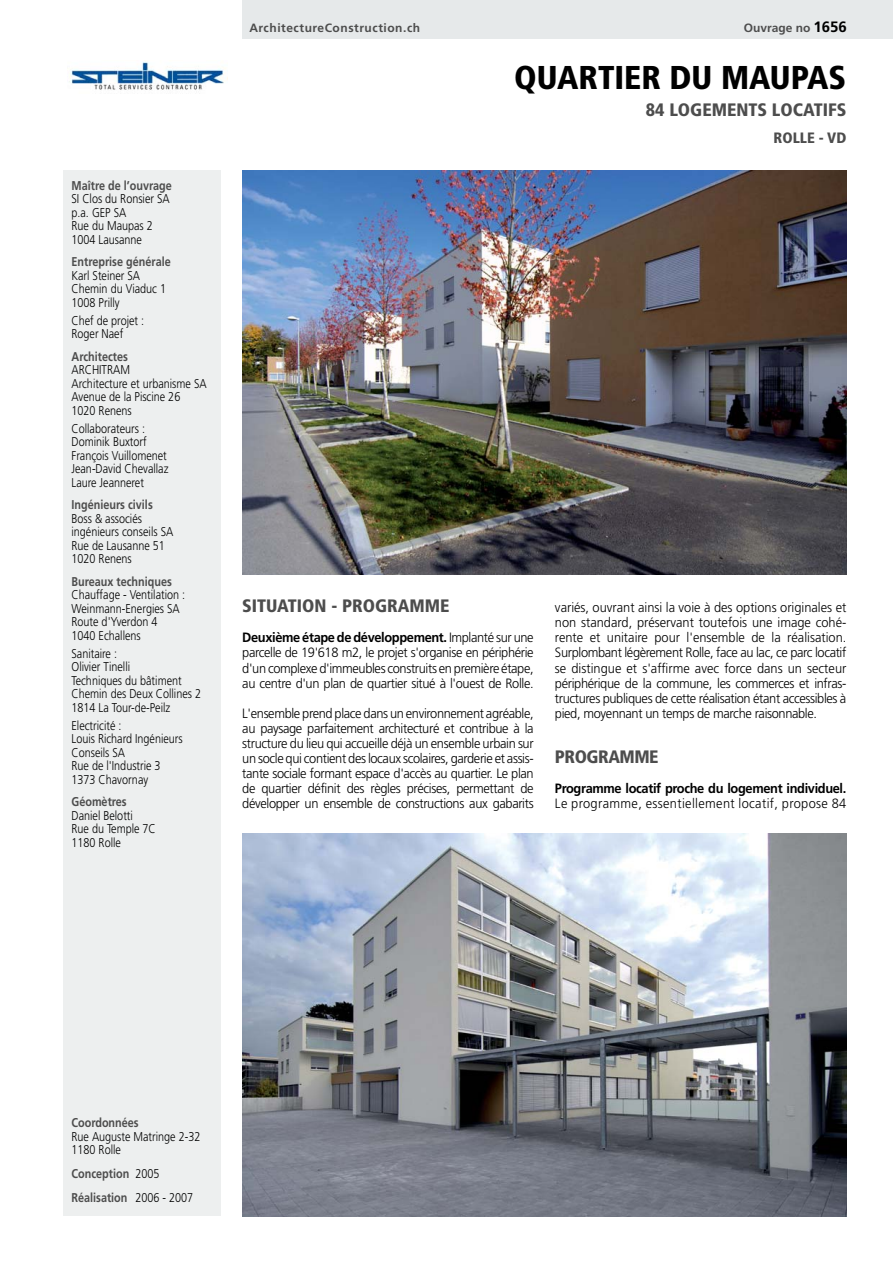
<style>
.page{position:relative;width:893px;height:1263px;background:#fff}
.page>*{position:absolute;margin:0;border:0;box-sizing:border-box;transform-origin:0 0}
.t1{font:900 condensed 33px "Frutiger";color:#000}
.t2{font:900 condensed 18px "Frutiger";color:#4d4d4d}
.t3{font:900 condensed 18px "Frutiger";letter-spacing:-.025em;color:#4d4d4d}
.t4{font:900 condensed 15px "Frutiger";color:#4d4d4d}
.t5{font:300 13.5px/15.1px "Frutiger";letter-spacing:-.03em;color:#000;text-align:justify;scale:.95 1}
.t6{font:300 13.5px "Frutiger";letter-spacing:.03em;color:#000;scale:.95 1}
.t7{font:700 13.5px "Frutiger";letter-spacing:-.03em;color:#000;scale:.95 1}
.t8{font:300 12.75px/13.5px "Frutiger";color:#000;scale:.85 1}
.t9{font:700 12.75px/24px "Frutiger";color:#4d4d4d;scale:.85 1}
.t10{font:700 12px "Frutiger";letter-spacing:.045em;color:#4d4d4d}
.t11{font:700 12px "Frutiger";color:#4d4d4d}
.s1{font-size:15px;color:#000}
.s2{font-weight:700}
.s3{font-weight:300;color:#000}
</style>
<div class="page">
<div style="left:63px;top:170px;width:158px;height:1046px;background:#edefef"></div>
<img style="left:69px;top:62px;width:157px;height:28px">
<div style="left:242px;top:0;width:650px;height:38px;background:#e6e9ea"></div>
<img style="left:242px;top:170px;width:604px;height:404px">
<img style="left:242px;top:833px;width:604px;height:383px">
<p class="t9" style="left:71px;top:174px;width:120px">Maître de l’ouvrage</p>
<p class="t8" style="left:71px;top:193px;width:117px">SI Clos du Ronsier SA p.a. GEP SA<br>Rue du Maupas 2<br>1004 Lausanne</p>
<p class="t9" style="left:71px;top:251px;width:118px">Entreprise générale</p>
<p class="t8" style="left:71px;top:270px;width:113px">Karl Steiner SA<br>Chemin du Viaduc 1<br>1008 Prilly</p>
<p class="t8" style="left:71px;top:315px;width:87px">Chef de projet :<br>Roger Naef</p>
<p class="t9" style="left:71px;top:345px;width:68px">Architectes</p>
<p class="t8" style="left:71px;top:364px;width:160px">ARCHITRAM<br>Architecture et urbanisme SA<br>Avenue de la Piscine 26<br>1020 Renens</p>
<p class="t8" style="left:71px;top:423px;width:116px">Collaborateurs :<br>Dominik Buxtorf<br>François Vuillomenet<br>Jean-David Chevallaz<br>Laure Jeanneret</p>
<p class="t9" style="left:71px;top:494px;width:97px">Ingénieurs civils</p>
<p class="t8" style="left:71px;top:513px;width:121px">Boss &amp; associés ingénieurs conseils SA<br>Rue de Lausanne 51<br>1020 Renens</p>
<p class="t9" style="left:71px;top:570px;width:120px">Bureaux techniques</p>
<p class="t8" style="left:71px;top:589px;width:135px">Chauffage - Ventilation :<br>Weinmann-Energies SA<br>Route d'Yverdon 4<br>1040 Echallens</p>
<p class="t8" style="left:71px;top:648px;width:154px">Sanitaire :<br>Olivier Tinelli<br>Techniques du bâtiment<br>Chemin des Deux Collines 2<br>1814 La Tour-de-Peilz</p>
<p class="t8" style="left:71px;top:720px;width:132px">Electricité :<br>Louis Richard Ingénieurs<br>Conseils SA<br>Rue de l'Industrie 3<br>1373 Chavornay</p>
<p class="t9" style="left:71px;top:791px;width:66px">Géomètres</p>
<p class="t8" style="left:71px;top:810px;width:101px">Daniel Belotti<br>Rue du Temple 7C<br>1180 Rolle</p>
<p class="t10" style="left:249px;top:23px;width:172px">ArchitectureConstruction.ch</p>
<p class="t11" style="left:743px;top:23px;width:104px">Ouvrage no <span class="s1">1656</span></p>
<h1 class="t1" style="left:514px;top:65px;width:333px">QUARTIER DU MAUPAS</h1>
<h2 class="t2" style="left:646px;top:103px;width:202px">84 LOGEMENTS LOCATIFS</h2>
<p class="t4" style="left:773px;top:132px;width:74px">ROLLE - VD</p>
<h2 class="t2" style="left:242px;top:599px;width:209px">SITUATION - PROGRAMME</h2>
<p class="t5" style="left:242px;top:631px;width:308px"><span class="s2">Deuxième étape de développement.</span> Implanté sur une parcelle de 19'618 m2, le projet s'organise en périphérie d'un complexe d'immeubles construits en première étape, au centre d'un plan de quartier situé à l'ouest de Rolle.</p>
<p class="t5" style="left:242px;top:707px;width:308px">L'ensemble prend place dans un environnement agréable, au paysage parfaitement architecturé et contribue à la structure du lieu qui accueille déjà un ensemble urbain sur un socle qui contient des locaux scolaires, garderie et assis&shy;tante sociale formant espace d'accès au quartier. Le plan de quartier définit des règles précises, permettant de développer un ensemble de constructions aux gabarits</p>
<p class="t5" style="left:555px;top:601px;width:308px">variés, ouvrant ainsi la voie à des options originales et non standard, préservant toutefois une image cohé&shy;rente et unitaire pour l'ensemble de la réalisation.<br>Surplombant légèrement Rolle, face au lac, ce parc locatif se distingue et s'affirme avec force dans un secteur périphérique de la commune, les commerces et infras&shy;tructures publiques de cette réalisation étant accessibles à pied, moyennant un temps de marche raisonnable.</p>
<h2 class="t3" style="left:555px;top:750px;width:105px">PROGRAMME</h2>
<p class="t7" style="left:555px;top:783px;width:308px">Programme locatif proche du logement individuel.</p>
<p class="t6" style="left:555px;top:798px;width:308px">Le programme, essentiellement locatif, propose 84</p>
<p class="t9" style="left:71px;top:1112px;width:81px">Coordonnées</p>
<p class="t8" style="left:71px;top:1131px;width:153px">Rue Auguste Matringe 2-32<br>1180 Rolle</p>
<p class="t9" style="left:71px;top:1163px;width:145px">Conception <span class="s3">2005<br></span>Réalisation <span class="s3">2006 - 2007</span></p>
</div>
